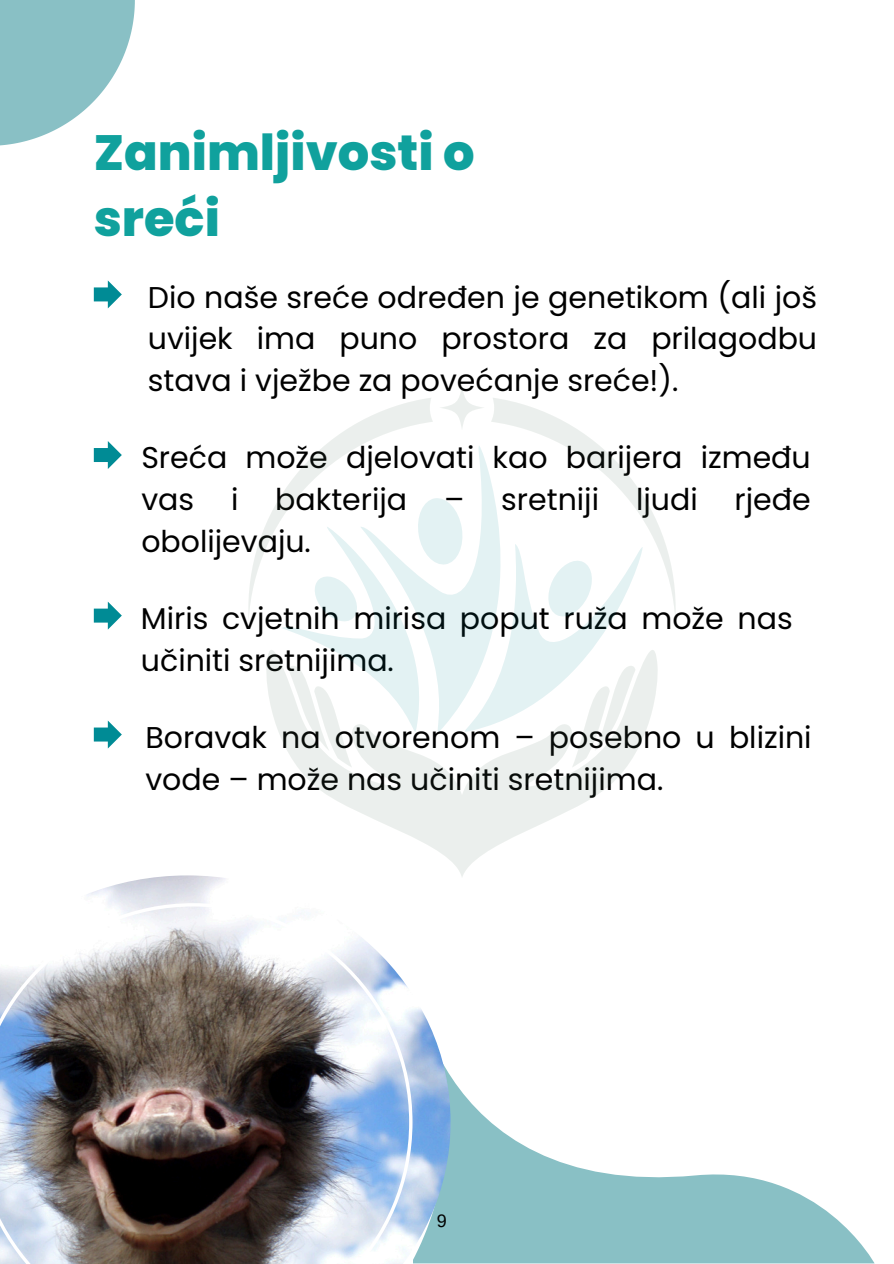
<style>
.page{position:relative;width:894px;height:1264px;background:#fff}
.page>*{position:absolute;margin:0;border:0;box-sizing:border-box;transform-origin:0 0}
.t1{font:800 49.5px/66.3px "Poppins";color:#10a19d}
.t2{font:30px/41.7px "Poppins";color:#000;text-align:justify}
.t3{font:18px "Arimo";color:#000}
</style>
<div class="page">
<svg style="left:450px;top:1075px;width:423px;height:188px"></svg>
<img style="left:87px;top:875px;width:363px;height:388px">
<svg style="left:0;top:0;width:135px;height:146px"></svg>
<svg style="left:94px;top:280px;width:28px;height:28px"></svg>
<svg style="left:94px;top:441px;width:28px;height:28px"></svg>
<svg style="left:94px;top:601px;width:28px;height:28px"></svg>
<svg style="left:94px;top:720px;width:28px;height:28px"></svg>
<svg style="left:266px;top:767px;width:360px;height:111px"></svg>
<svg style="left:248px;top:398px;width:427px;height:369px"></svg>
<svg style="left:439px;top:385px;width:45px;height:45px"></svg>
<img style="left:0;top:903px;width:412px;height:360px">
<h1 class="t1" style="left:94px;top:119px;width:382px">Zanimljivosti o sreći</h1>
<p class="t2" style="left:148px;top:276px;width:670px">Dio naše sreće određen je genetikom (ali još uvijek ima puno prostora za prilagodbu stava i vježbe za povećanje sreće!).</p>
<p class="t2" style="left:141px;top:437px;width:670px">Sreća može djelovati kao barijera između vas i bakterija – sretniji ljudi rjeđe obolijevaju.</p>
<p class="t2" style="left:141px;top:597px;width:653px">Miris cvjetnih mirisa poput ruža može nas učiniti sretnijima.</p>
<p class="t2" style="left:145px;top:716px;width:667px">Boravak na otvorenom – posebno u blizini vode – može nas učiniti sretnijima.</p>
<p class="t3" style="left:436px;top:1210px;width:12px">9</p>
</div>
